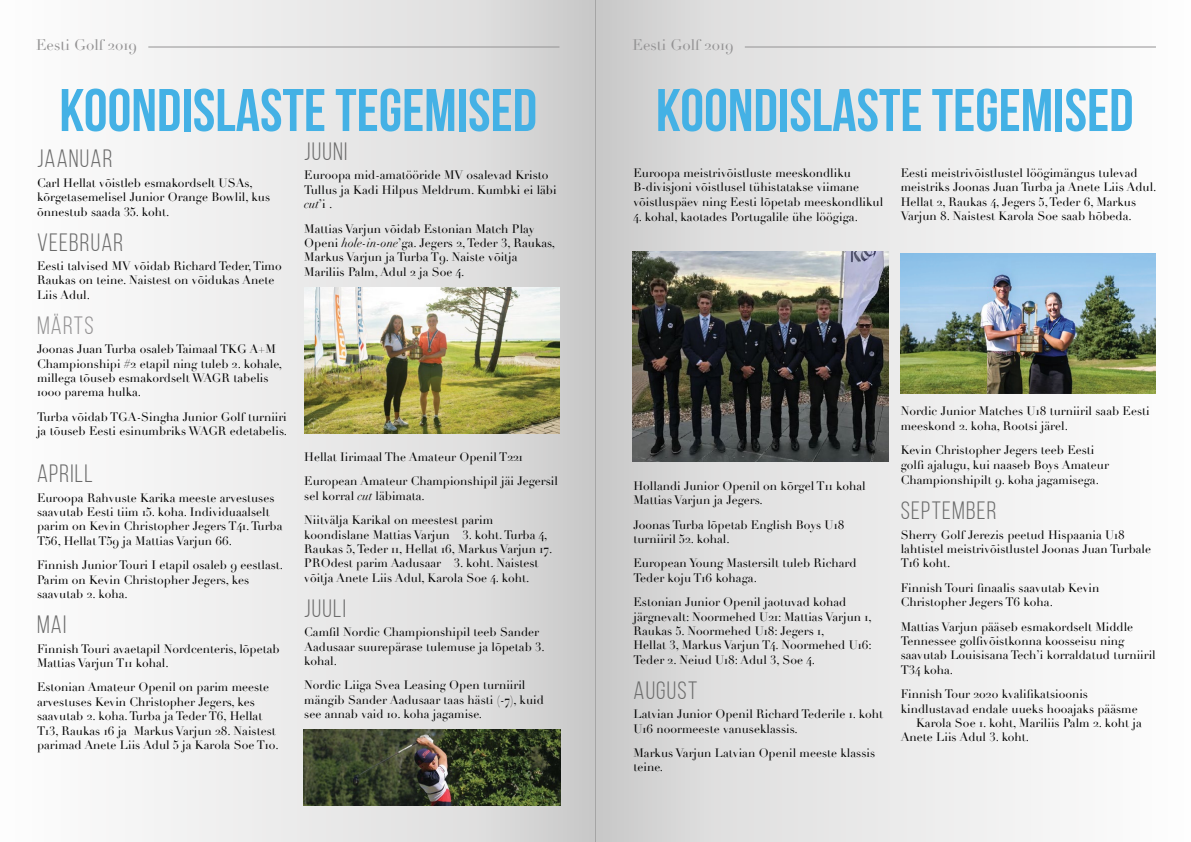
<style>
.page{position:relative;width:1191px;height:842px;background:#fff}
.page>*{position:absolute;margin:0;border:0;box-sizing:border-box;transform-origin:0 0}
.t1{font:700 60px "Bebas Neue";color:#44b1e5}
.t2{font:25px "Bebas Neue";letter-spacing:.05em;color:#6b6b6b}
.t3{font:25px "Bebas Neue";letter-spacing:.05em;color:#939293}
.t4{font:15px "Didot";color:#939293}
.t5{font:12px/14.4px "Didot";color:#000}
.s1{font-style:italic}
</style>
<div class="page">
<div style="left:0;top:0;width:595px;height:842px;background:linear-gradient(to right,#fff,#d2d2d2)"></div>
<div style="left:595px;top:0;width:596px;height:842px;background:linear-gradient(to right,#d2d2d2,#fff)"></div>
<hr style="left:148px;top:47px;width:411px;height:1px;background:#939293">
<hr style="left:745px;top:47px;width:411px;height:1px;background:#939293">
<img style="left:304px;top:288px;width:255px;height:146px">
<img style="left:303px;top:729px;width:258px;height:77px">
<img style="left:900px;top:253px;width:256px;height:140px">
<img style="left:632px;top:251px;width:256px;height:210px">
<p class="t4" style="left:36px;top:36px;width:102px">Eesti Golf 2019</p>
<p class="t4" style="left:632px;top:36px;width:102px">Eesti Golf 2019</p>
<h1 class="t1" style="left:59px;top:77px;width:479px">KOONDISLASTE TEGEMISED</h1>
<h1 class="t1" style="left:656px;top:77px;width:479px">KOONDISLASTE TEGEMISED</h1>
<h2 class="t2" style="left:37px;top:145px;width:77px">JAANUAR</h2>
<p class="t5" style="left:37px;top:176px;width:235px">Carl Hellat võistleb esmakordselt USAs, kõrgetasemelisel Junior Orange Bowlil, kus õnnestub saada 35. koht.</p>
<h2 class="t2" style="left:37px;top:229px;width:88px">VEEBRUAR</h2>
<p class="t5" style="left:37px;top:259px;width:246px">Eesti talvised MV võidab Richard Teder, Timo<br>Raukas on teine. Naistest on võidukas Anete<br>Liis Adul.</p>
<h2 class="t3" style="left:37px;top:312px;width:58px">MÄRTS</h2>
<p class="t5" style="left:37px;top:342px;width:247px">Joonas Juan Turba osaleb Taimaal TKG A+M Championshipi #2 etapil ning tuleb 2. kohale, millega tõuseb esmakordselt WAGR tabelis 1000 parema hulka.</p>
<p class="t5" style="left:37px;top:410px;width:251px">Turba võidab TGA-Singha Junior Golf turniiri ja tõuseb Eesti esinumbriks WAGR edetabelis.</p>
<h2 class="t2" style="left:37px;top:460px;width:57px">APRILL</h2>
<p class="t5" style="left:37px;top:491px;width:247px">Euroopa Rahvuste Karika meeste arvestuses saavutab Eesti tiim 15. koha. Individuaalselt parim on Kevin Christopher Jegers T41. Turba T56, Hellat T59 ja Mattias Varjun 66.</p>
<p class="t5" style="left:37px;top:558px;width:248px">Finnish Junior Touri I etapil osaleb 9 eestlast.<br>Parim on Kevin Christopher Jegers, kes saavutab 2. koha.</p>
<h2 class="t2" style="left:37px;top:611px;width:31px">MAI</h2>
<p class="t5" style="left:37px;top:641px;width:244px">Finnish Touri avaetapil Nordcenteris, lõpetab<br>Mattias Varjun T11 kohal.</p>
<p class="t5" style="left:37px;top:680px;width:243px">Estonian Amateur Openil on parim meeste arvestuses Kevin Christopher Jegers, kes saavutab 2. koha. Turba ja Teder T6, Hellat T13, Raukas 16 ja Markus Varjun 28. Naistest parimad Anete Liis Adul 5 ja Karola Soe T10.</p>
<h2 class="t2" style="left:304px;top:138px;width:45px">JUUNI</h2>
<p class="t5" style="left:304px;top:168px;width:254px">Euroopa mid-amatööride MV osalevad Kristo<br>Tullus ja Kadi Hilpus Meldrum. Kumbki ei läbi <span class="s1">cut</span>’i .</p>
<p class="t5" style="left:304px;top:221px;width:252px">Mattias Varjun võidab Estonian Match Play Openi <span class="s1">hole-in-one</span>’ga. Jegers 2, Teder 3, Raukas, Markus Varjun ja Turba T9. Naiste võitja Mariliis Palm, Adul 2 ja Soe 4.</p>
<p class="t5" style="left:633px;top:166px;width:251px">Euroopa meistrivõistluste meeskondliku<br>B-divisjoni võistlusel tühistatakse viimane võistluspäev ning Eesti lõpetab meeskondlikul</p>
<p class="t5" style="left:633px;top:210px;width:226px">4. kohal, kaotades Portugalile ühe löögiga.</p>
<p class="t5" style="left:900px;top:166px;width:257px">Eesti meistrivõistlustel löögimängus tulevad meistriks Joonas Juan Turba ja Anete Liis Adul.<br>Hellat 2, Raukas 4, Jegers 5, Teder 6, Markus Varjun 8. Naistest Karola Soe saab hõbeda.</p>
<p class="t5" style="left:900px;top:404px;width:250px">Nordic Junior Matches U18 turniiril saab Eesti meeskond 2. koha, Rootsi järel.</p>
<p class="t5" style="left:900px;top:443px;width:210px">Kevin Christopher Jegers teeb Eesti golfi ajalugu, kui naaseb Boys Amateur</p>
<p class="t5" style="left:900px;top:473px;width:200px">Championshipilt 9. koha jagamisega.</p>
<h2 class="t2" style="left:900px;top:497px;width:97px">SEPTEMBER</h2>
<p class="t5" style="left:900px;top:527px;width:252px">Sherry Golf Jerezis peetud Hispaania U18 lahtistel meistrivõistlustel Joonas Juan Turbale<br>T16 koht.</p>
<p class="t5" style="left:900px;top:581px;width:200px">Finnish Touri finaalis saavutab Kevin<br>Christopher Jegers T6 koha.</p>
<p class="t5" style="left:900px;top:619px;width:256px">Mattias Varjun pääseb esmakordselt Middle Tennessee golfivõistkonna koosseisu ning saavutab Louisisana Tech’i korraldatud turniiril T34 koha.</p>
<p class="t5" style="left:900px;top:687px;width:238px">Finnish Tour 2020 kvalifikatsioonis kindlustavad endale uueks hooajaks pääsme</p>
<p class="t5" style="left:900px;top:716px;width:242px">— Karola Soe 1. koht, Mariliis Palm 2. koht ja<br>Anete Liis Adul 3. koht.</p>
<p class="t5" style="left:304px;top:445px;width:255px;line-height:24.4px">Hellat Iirimaal The Amateur Openil T221<br>European Amateur Championshipil jäi Jegersil</p>
<p class="t5" style="left:304px;top:484px;width:190px;line-height:24.4px">sel korral <span class="s1">cut</span> läbimata.<br>Niitvälja Karikal on meestest parim</p>
<p class="t5" style="left:304px;top:527px;width:250px">koondislane Mattias Varjun – 3. koht. Turba 4, Raukas 5, Teder 11, Hellat 16, Markus Varjun 17.<br>PROdest parim Aadusaar – 3. koht. Naistest võitja Anete Liis Adul, Karola Soe 4. koht.</p>
<h2 class="t2" style="left:304px;top:595px;width:43px">JUULI</h2>
<p class="t5" style="left:304px;top:625px;width:242px">Camfil Nordic Championshipil teeb Sander<br>Aadusaar suurepärase tulemuse ja lõpetab 3. kohal.</p>
<p class="t5" style="left:304px;top:678px;width:241px">Nordic Liiga Svea Leasing Open turniiril mängib Sander Aadusaar taas hästi (-7), kuid see annab vaid 10. koha jagamise.</p>
<p class="t5" style="left:633px;top:479px;width:234px">Hollandi Junior Openil on kõrgel T11 kohal<br>Mattias Varjun ja Jegers.</p>
<p class="t5" style="left:633px;top:517px;width:212px">Joonas Turba lõpetab English Boys U18 turniiril 52. kohal.</p>
<p class="t5" style="left:633px;top:556px;width:224px">European Young Mastersilt tuleb Richard<br>Teder koju T16 kohaga.</p>
<p class="t5" style="left:633px;top:595px;width:240px">Estonian Junior Openil jaotuvad kohad järgnevalt: Noormehed U21: Mattias Varjun 1, Raukas 5. Noormehed U18: Jegers 1,<br>Hellat 3, Markus Varjun T4. Noormehed U16:<br>Teder 2. Neiud U18: Adul 3, Soe 4.</p>
<h2 class="t2" style="left:633px;top:677px;width:65px">AUGUST</h2>
<p class="t5" style="left:633px;top:707px;width:251px">Latvian Junior Openil Richard Tederile 1. koht<br>U16 noormeeste vanuseklassis.</p>
<p class="t5" style="left:633px;top:746px;width:243px">Markus Varjun Latvian Openil meeste klassis teine.</p>
</div>
